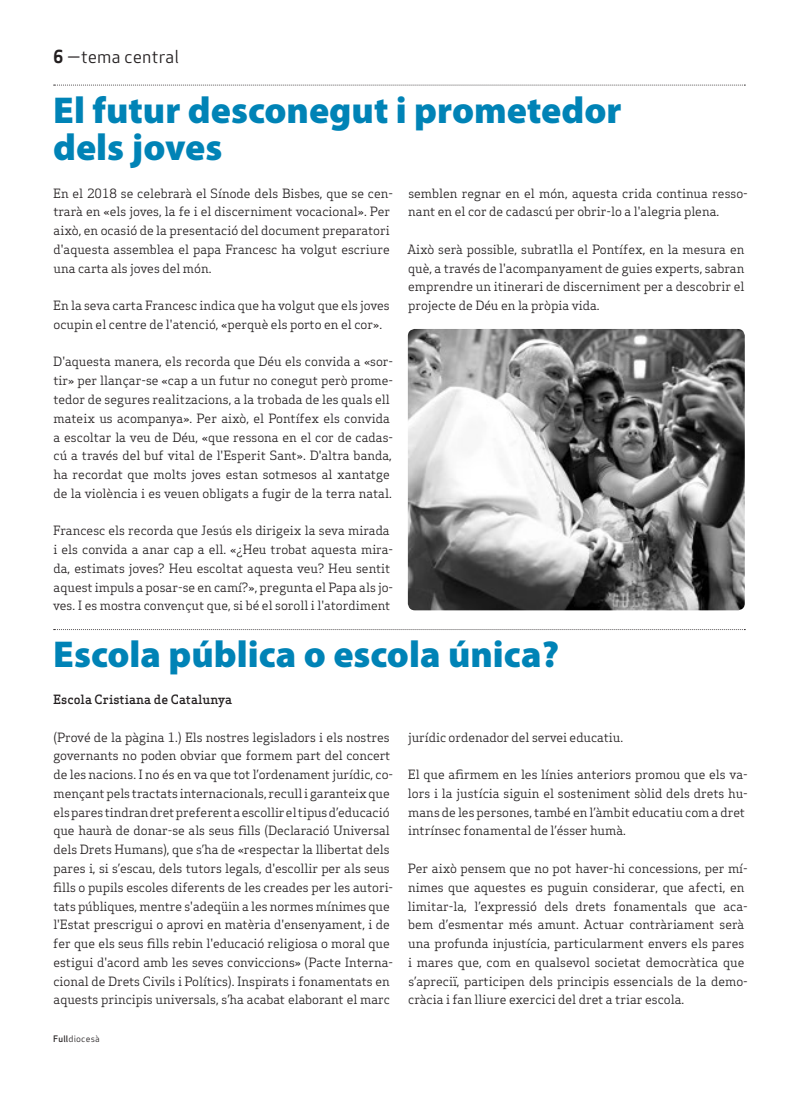
<style>
.page{position:relative;width:798px;height:1099px;background:#fff}
.page>*{position:absolute;margin:0;border:0;box-sizing:border-box;transform-origin:0 0}
.Titulars{font:900 37.5px/37.5px "Myriad Pro";color:#0083b6}
.Capçalera{font:17.5px "Apex Sans Book T";color:#231f20}
.Text_General{font:12.5px/18.8px "Apex Serif";color:#231f20}
.Autors{font:500 12.5px "Apex Serif";color:#231f20}
.Data_Peu{font:8.75px "Apex Sans Book T";letter-spacing:.02em;color:#231f20}
.s1{font-family:"Apex Sans Bold T"}
.s2{font-family:"Apex Sans Medium T"}
</style>
<div class="page">
<svg style="left:54px;top:629px;width:691px;height:1px"></svg>
<svg style="left:54px;top:85px;width:691px;height:1px"></svg>
<img style="left:407px;top:329px;width:337px;height:281px">
<p class="Capçalera" style="left:53px;top:46px;width:127px"><span class="s1">6</span> —tema central</p>
<p class="Titulars" style="left:53px;top:90px;width:569px">El futur desconegut i prometedor dels joves</p>
<p class="Text_General" style="left:53px;top:183px;width:341px">En el 2018 se celebrarà el Sínode dels Bisbes, que se cen&shy;trarà en «els joves, la fe i el discerniment vocacional». Per això, en ocasió de la presentació del document preparatori d'aquesta assemblea el papa Francesc ha volgut escriure una carta als joves del món.</p>
<p class="Text_General" style="left:53px;top:296px;width:338px">En la seva carta Francesc indica que ha volgut que els joves ocupin el centre de l'atenció, «perquè els porto en el cor».</p>
<p class="Text_General" style="left:53px;top:352px;width:341px">D'aquesta manera, els recorda que Déu els convida a «sor&shy;tir» per llançar-se «cap a un futur no conegut però prome&shy;tedor de segures realitzacions, a la trobada de les quals ell mateix us acompanya». Per això, el Pontífex els convida a escoltar la veu de Déu, «que ressona en el cor de cadas&shy;cú a través del buf vital de l'Esperit Sant». D'altra banda, ha recordat que molts joves estan sotmesos al xantatge de la violència i es veuen obligats a fugir de la terra natal.</p>
<p class="Text_General" style="left:53px;top:521px;width:341px">Francesc els recorda que Jesús els dirigeix la seva mirada i els convida a anar cap a ell. «¿Heu trobat aquesta mira&shy;da, estimats joves? Heu escoltat aquesta veu? Heu sentit aquest impuls a posar-se en camí?», pregunta el Papa als jo&shy;ves. I es mostra convençut que, si bé el soroll i l'atordiment</p>
<p class="Text_General" style="left:408px;top:183px;width:341px">semblen regnar en el món, aquesta crida continua resso&shy;nant en el cor de cadascú per obrir-lo a l'alegria plena.</p>
<p class="Text_General" style="left:407px;top:240px;width:338px;text-align:justify">Això serà possible, subratlla el Pontífex, en la mesura en què, a través de l'acompanyament de guies experts, sabran emprendre un itinerari de discerniment per a descobrir el projecte de Déu en la pròpia vida.</p>
<p class="Titulars" style="left:53px;top:633px;width:507px">Escola pública o escola única?</p>
<p class="Autors" style="left:53px;top:691px;width:180px">Escola Cristiana de Catalunya</p>
<p class="Text_General" style="left:53px;top:727px;width:341px">(Prové de la pàgina 1.) Els nostres legisladors i els nostres governants no poden obviar que formem part del concert de les nacions. I no és en va que tot l’ordenament jurídic, co&shy;mençant pels tractats internacionals, recull i garanteix que els pares tindran dret preferent a escollir el tipus d’educació que haurà de donar-se als seus fills (Declaració Universal dels Drets Humans), que s’ha de «respectar la llibertat dels pares i, si s’escau, dels tutors legals, d'escollir per als seus fills o pupils escoles diferents de les creades per les autori&shy;tats públiques, mentre s'adeqüin a les normes mínimes que l'Estat prescrigui o aprovi en matèria d'ensenyament, i de fer que els seus fills rebin l'educació religiosa o moral que estigui d'acord amb les seves conviccions» (Pacte Interna&shy;cional de Drets Civils i Polítics). Inspirats i fonamentats en aquests principis universals, s’ha acabat elaborant el marc</p>
<p class="Text_General" style="left:408px;top:727px;width:216px">jurídic ordenador del servei educatiu.</p>
<p class="Text_General" style="left:408px;top:765px;width:341px">El que afirmem en les línies anteriors promou que els va&shy;lors i la justícia siguin el sosteniment sòlid dels drets hu&shy;mans de les persones, també en l’àmbit educatiu com a dret intrínsec fonamental de l’ésser humà.</p>
<p class="Text_General" style="left:408px;top:858px;width:341px">Per això pensem que no pot haver-hi concessions, per mí&shy;nimes que aquestes es puguin considerar, que afecti, en limitar-la, l’expressió dels drets fonamentals que aca&shy;bem d’esmentar més amunt. Actuar contràriament serà una profunda injustícia, particularment envers els pares i mares que, com en qualsevol societat democràtica que s’apreciï, participen dels principis essencials de la demo&shy;cràcia i fan lliure exercici del dret a triar escola.</p>
<p class="Data_Peu" style="left:53px;top:1032px;width:48px"><span class="s2">Full</span>diocesà</p>
</div>
